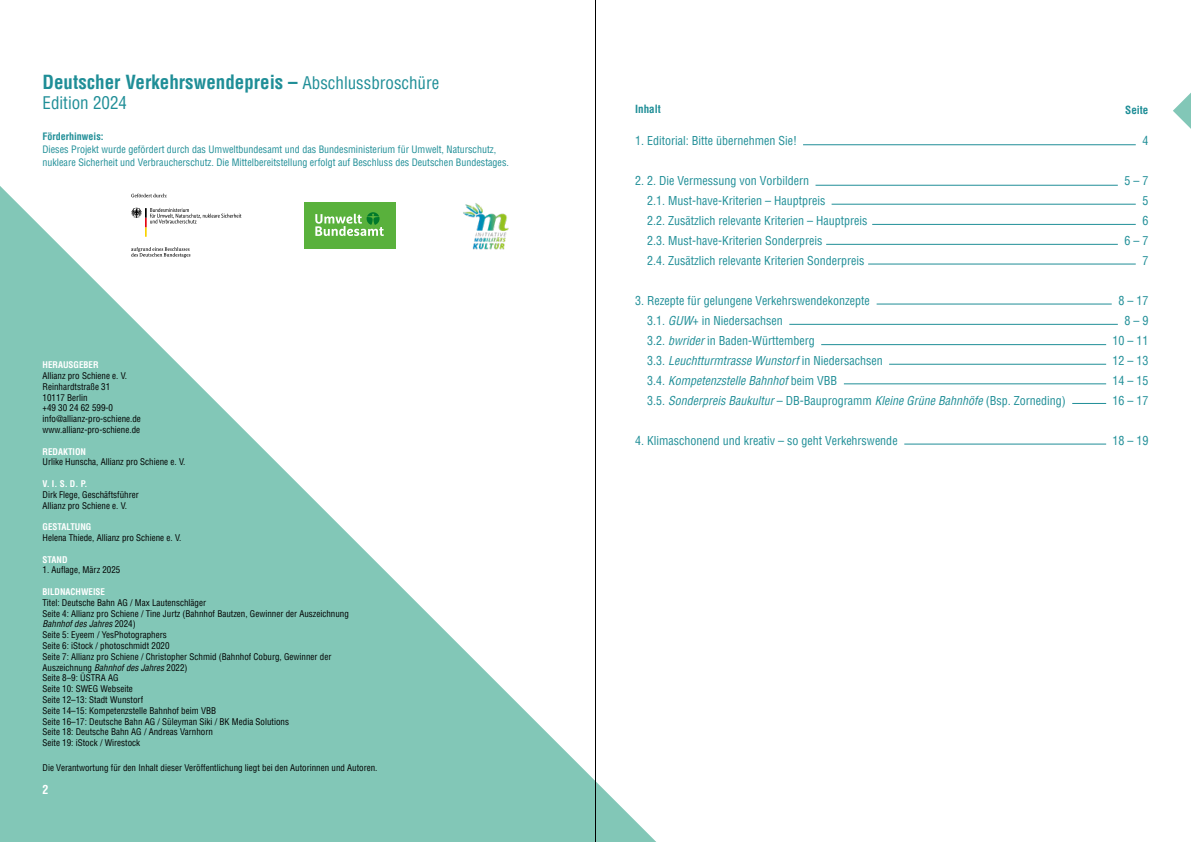
<style>
.page{position:relative;width:1191px;height:842px;background:#fff}
.page>*{position:absolute;margin:0;border:0;box-sizing:border-box;transform-origin:0 0}
.t1{font:700 condensed 19px "Helvetica LT Pro";color:#1f8e97}
.t2{font:condensed 17px "Helvetica LT Pro";color:#1f8e97}
.t3{font:condensed 12px/20px "Helvetica LT Pro";color:#1f8e97}
.t4{font:700 condensed 12px "Helvetica LT Pro";color:#fff}
.t5{font:700 condensed 11px "Helvetica LT Pro";color:#1f8e97}
.t6{font:condensed 10px/13px "Helvetica LT Pro";color:#1f8e97}
.t7{font:700 condensed 10px "Helvetica LT Pro";color:#1f8e97}
.t8{font:condensed 9px/10.8px "Helvetica LT Pro";color:#000}
.t9{font:700 condensed 9px "Helvetica LT Pro";color:#fff}
.s1{font-weight:400;font-size:17px}
.s2{font-style:italic}
</style>
<div class="page">
<svg style="left:0;top:186px;width:656px;height:656px;fill:#82c7b7"></svg>
<svg style="left:1173px;top:93px;width:18px;height:36px"></svg>
<hr style="left:803px;top:144px;width:332px;height:1px;background:#1f8e97">
<hr style="left:831px;top:204px;width:304px;height:1px;background:#1f8e97">
<hr style="left:872px;top:224px;width:263px;height:1px;background:#1f8e97">
<hr style="left:826px;top:244px;width:291px;height:1px;background:#1f8e97">
<hr style="left:815px;top:185px;width:302px;height:1px;background:#1f8e97">
<hr style="left:868px;top:264px;width:267px;height:1px;background:#1f8e97">
<hr style="left:876px;top:304px;width:235px;height:1px;background:#1f8e97">
<hr style="left:789px;top:324px;width:328px;height:1px;background:#1f8e97">
<hr style="left:821px;top:344px;width:285px;height:1px;background:#1f8e97">
<hr style="left:889px;top:364px;width:217px;height:1px;background:#1f8e97">
<hr style="left:844px;top:384px;width:262px;height:1px;background:#1f8e97">
<hr style="left:904px;top:444px;width:202px;height:1px;background:#1f8e97">
<hr style="left:1072px;top:403px;width:34px;height:1px;background:#1f8e97">
<div style="left:304px;top:202px;width:91px;height:46px;background:#59b13c"></div>
<svg style="left:315px;top:212px;width:69px;height:24px"></svg>
<div style="left:120px;top:184px;width:133px;height:83px;background:#fff"></div>
<svg style="left:131px;top:194px;width:36px;height:4px"></svg>
<svg style="left:131px;top:247px;width:59px;height:11px"></svg>
<svg style="left:131px;top:208px;width:110px;height:29px"></svg>
<hr style="left:595px;top:0;width:1px;height:842px;background:#000">
<img style="left:460px;top:199px;width:53px;height:54px">
<h1 class="t1" style="left:43px;top:69px;width:398px">Deutscher Verkehrswendepreis – <span class="s1">Abschlussbroschüre</span></h1>
<h2 class="t2" style="left:43px;top:92px;width:86px">Edition 2024</h2>
<p class="t7" style="left:43px;top:130px;width:63px">Förderhinweis:</p>
<p class="t6" style="left:43px;top:143px;width:468px">Dieses Projekt wurde gefördert durch das Umweltbundesamt und das Bundesministerium für Umwelt, Naturschutz, nukleare Sicherheit und Verbraucherschutz. Die Mittelbereitstellung erfolgt auf Beschluss des Deutschen Bundestages.</p>
<p class="t9" style="left:43px;top:359px;width:58px">HERAUSGEBER</p>
<p class="t8" style="left:43px;top:370px;width:100px">Allianz pro Schiene e. V.<br>Reinhardtstraße 31<br>10117 Berlin<br>+49 30 24 62 599-0 info@allianz-pro-schiene.de www.allianz-pro-schiene.de</p>
<p class="t9" style="left:43px;top:445px;width:45px">REDAKTION</p>
<p class="t8" style="left:43px;top:457px;width:144px">Urlike Hunscha, Allianz pro Schiene e. V.</p>
<p class="t9" style="left:43px;top:478px;width:47px">V. I. S. D. P.</p>
<p class="t8" style="left:43px;top:489px;width:98px">Dirk Flege, Geschäftsführer<br>Allianz pro Schiene e. V.</p>
<p class="t9" style="left:43px;top:521px;width:50px">GESTALTUNG</p>
<p class="t8" style="left:43px;top:532px;width:140px">Helena Thiede, Allianz pro Schiene e. V.</p>
<p class="t9" style="left:43px;top:553px;width:27px">STAND</p>
<p class="t8" style="left:43px;top:565px;width:79px">1. Auflage, März 2025</p>
<p class="t9" style="left:43px;top:586px;width:64px">BILDNACHWEISE</p>
<p class="t8" style="left:43px;top:597px;width:308px">Titel: Deutsche Bahn AG / Max Lautenschläger<br>Seite 4: Allianz pro Schiene / Tine Jurtz (Bahnhof Bautzen, Gewinner der Auszeichnung <span class="s2">Bahnhof des Jahres</span> 2024)<br>Seite 5: Eyeem / YesPhotographers<br>Seite 6: iStock / photoschmidt 2020<br>Seite 7: Allianz pro Schiene / Christopher Schmid (Bahnhof Coburg, Gewinner der Auszeichnung <span class="s2">Bahnhof des Jahres</span> 2022)<br>Seite 8–9: ÜSTRA AG<br>Seite 10: SWEG Webseite<br>Seite 12–13: Stadt Wunstorf<br>Seite 14–15: Kompetenzstelle Bahnhof beim VBB<br>Seite 16–17: Deutsche Bahn AG / Süleyman Siki / BK Media Solutions<br>Seite 18: Deutsche Bahn AG / Andreas Varnhorn<br>Seite 19: iStock / Wirestock</p>
<p class="t8" style="left:43px;top:762px;width:336px">Die Verantwortung für den Inhalt dieser Veröffentlichung liegt bei den Autorinnen und Autoren.</p>
<h3 class="t4" style="left:43px;top:782px;width:7px">2</h3>
<p class="t5" style="left:635px;top:102px;width:27px">Inhalt</p>
<p class="t5" style="left:1125px;top:103px;width:25px">Seite</p>
<h3 class="t3" style="left:635px;top:131px;width:163px">1. Editorial: Bitte übernehmen Sie!</h3>
<h3 class="t3" style="left:647px;top:171px;width:222px;text-indent:-12px">2. 2. Die Vermessung von Vorbildern<br>2.1. Must-have-Kriterien – Hauptpreis<br>2.2. Zusätzlich relevante Kriterien – Hauptpreis 2.3. Must-have-Kriterien Sonderpreis<br>2.4. Zusätzlich relevante Kriterien Sonderpreis</h3>
<p class="t3" style="left:647px;top:291px;width:420px;text-indent:-12px">3. Rezepte für gelungene Verkehrswendekonzepte<br>3.1. <span class="s2">GUW+</span> in Niedersachsen<br>3.2. <span class="s2">bwrider</span> in Baden-Württemberg<br>3.3. <span class="s2">Leuchtturmtrasse Wunstorf</span> in Niedersachsen<br>3.4. <span class="s2">Kompetenzstelle Bahnhof</span> beim VBB<br>3.5. <span class="s2">Sonderpreis Baukultur</span> – DB-Bauprogramm <span class="s2">Kleine Grüne Bahnhöfe</span> (Bsp. Zorneding)</p>
<h3 class="t3" style="left:635px;top:431px;width:264px">4. Klimaschonend und kreativ – so geht Verkehrswende</h3>
<h3 class="t3" style="left:1142px;top:131px;width:7px">4</h3>
<h3 class="t3" style="left:1124px;top:171px;width:25px;text-align:right">5 – 7<br>5<br>6<br>6 – 7<br>7</h3>
<h3 class="t3" style="left:1112px;top:291px;width:37px;text-align:right">8 – 17<br>8 – 9<br>10 – 11<br>12 – 13<br>14 – 15<br>16 – 17</h3>
<h3 class="t3" style="left:1112px;top:431px;width:37px">18 – 19</h3>
</div>
